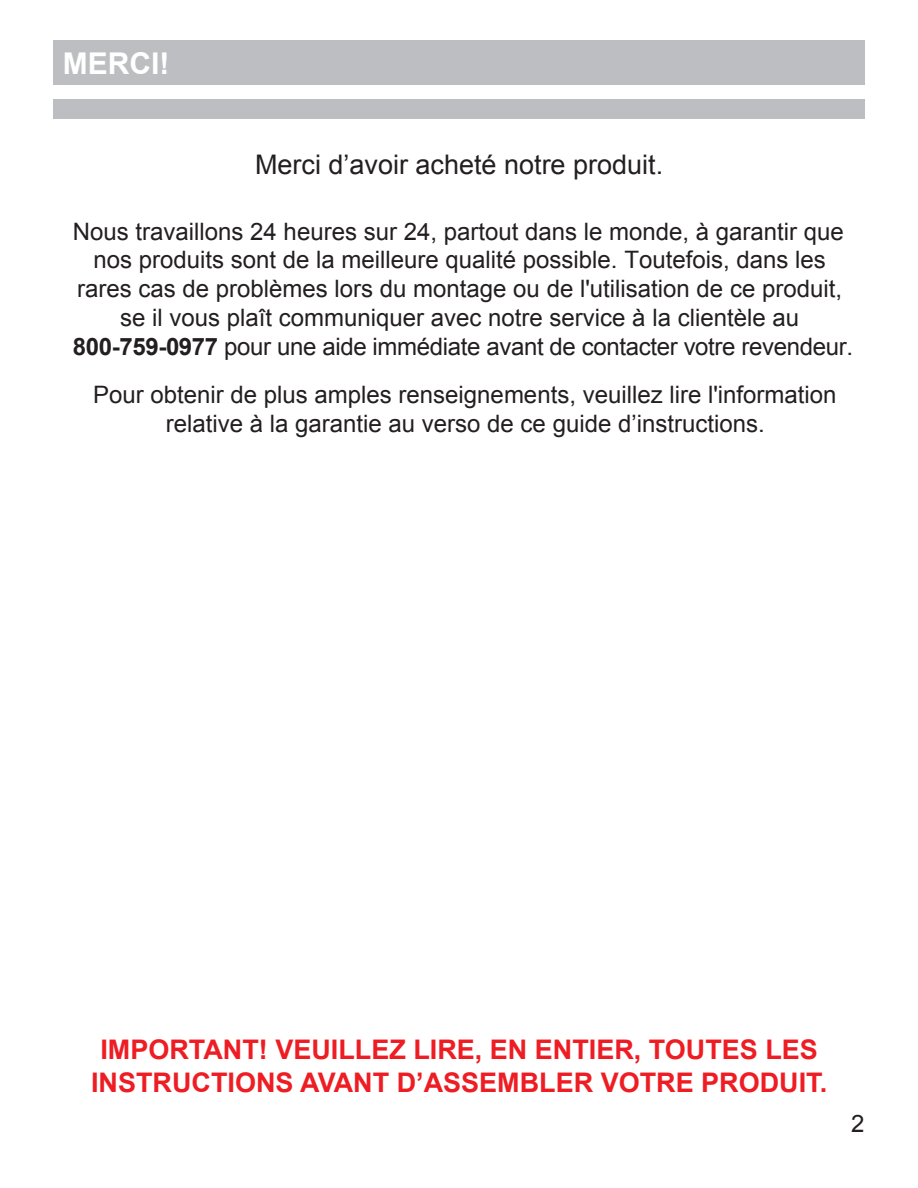
<style>
.page{position:relative;width:918px;height:1188px;background:#fff}
.page>*{position:absolute;margin:0;border:0;box-sizing:border-box;transform-origin:0 0}
.t1{font:700 30px "Arial";color:#fff}
.t2{font:700 27px/32.4px "Arial";color:#ee1d23;text-align:center}
.t3{font:27px "Arial";color:#231f20}
.t4{font:24px/28.8px "Arial";color:#231f20;text-align:center}
.s1{font-weight:700}
</style>
<div class="page">
<div style="left:53px;top:40px;width:812px;height:45px;background:#bdbec1"></div>
<div style="left:53px;top:99px;width:812px;height:19px;background:#bdbec1"></div>
<p class="t1" style="left:63px;top:43px;width:108px">MERCI!</p>
<p class="t3" style="left:255px;top:147px;width:410px">Merci d’avoir acheté notre produit.</p>
<p class="t4" style="left:73px;top:217px;width:782px">Nous travaillons 24 heures sur 24, partout dans le monde, à garantir que nos produits sont de la meilleure qualité possible. Toutefois, dans les rares cas de problèmes lors du montage ou de l'utilisation de ce produit, se il vous plaît communiquer avec notre service à la clientèle au <span class="s1">800-759-0977</span> pour une aide immédiate avant de contacter votre revendeur.</p>
<p class="t4" style="left:93px;top:381px;width:745px">Pour obtenir de plus amples renseignements, veuillez lire l'information relative à la garantie au verso de ce guide d’instructions.</p>
<p class="t2" style="left:91px;top:1034px;width:738px">IMPORTANT! VEUILLEZ LIRE, EN ENTIER, TOUTES LES<br>INSTRUCTIONS AVANT D’ASSEMBLER VOTRE PRODUIT.</p>
<p class="t4" style="left:851px;top:1109px;width:15px">2</p>
</div>
